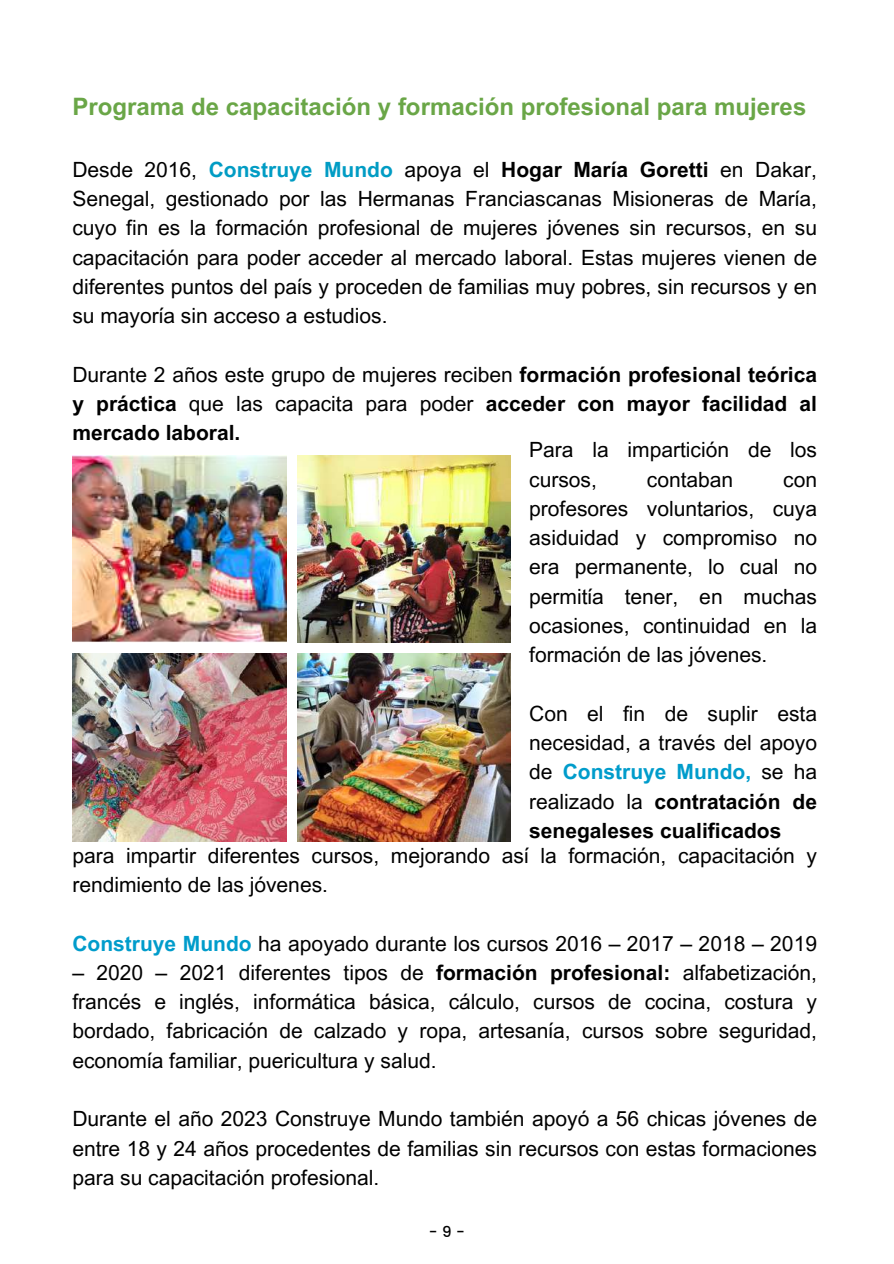
<style>
.page{position:relative;width:894px;height:1264px;background:#fff}
.page>*{position:absolute;margin:0;border:0;box-sizing:border-box;transform-origin:0 0}
.t1{font:700 24px "Arial MT Pro";color:#6aa647}
.t2{font:21px/29.2px "Arial MT Pro";color:#000;text-align:justify}
.t3{font:700 21px/29.2px "Arial MT Pro";color:#000;text-align:justify}
.t4{font:500 15px "Poppins";color:#000}
.s1{font-weight:700;color:#019cc4}
.s2{font-weight:700}
.s3{font-weight:400}
.s4{font-weight:700;color:#009ccb}
</style>
<div class="page">
<img style="left:72px;top:455px;width:214px;height:187px">
<img style="left:297px;top:455px;width:213px;height:187px">
<img style="left:72px;top:653px;width:214px;height:188px">
<img style="left:297px;top:653px;width:213px;height:188px">
<p class="t1" style="left:72px;top:97px;width:735px">Programa de capacitación y formación profesional para mujeres</p>
<p class="t2" style="left:72px;top:157px;width:746px">Desde 2016, <span class="s1">Construye Mundo</span> apoya el <span class="s2">Hogar María Goretti</span> en Dakar, Senegal, gestionado por las Hermanas Franciascanas Misioneras de María, cuyo fin es la formación profesional de mujeres jóvenes sin recursos, en su capacitación para poder acceder al mercado laboral. Estas mujeres vienen de diferentes puntos del país y proceden de familias muy pobres, sin recursos y en su mayoría sin acceso a estudios.</p>
<p class="t3" style="left:72px;top:362px;width:746px"><span class="s3">Durante 2 años este grupo de mujeres reciben</span> formación profesional teórica y práctica <span class="s3">que las capacita para poder</span> acceder con mayor facilidad al mercado laboral.</p>
<p class="t2" style="left:529px;top:438px;width:289px">Para la impartición de los cursos,</p>
<p class="t2" style="left:646px;top:467px;width:88px">contaban</p>
<p class="t2" style="left:529px;top:467px;width:289px;text-indent:254px">con profesores voluntarios, cuya asiduidad y compromiso no era permanente, lo cual no permitía tener, en muchas ocasiones, continuidad en la formación de las jóvenes.</p>
<p class="t2" style="left:529px;top:701px;width:289px">Con el fin de suplir esta necesidad, a través del apoyo de <span class="s4">Construye Mundo,</span> se ha realizado la <span class="s2">contratación de senegaleses cualificados</span></p>
<p class="t2" style="left:72px;top:843px;width:746px">para impartir diferentes cursos, mejorando así la formación, capacitación y rendimiento de las jóvenes.</p>
<p class="t2" style="left:72px;top:931px;width:746px"><span class="s4">Construye Mundo</span> ha apoyado durante los cursos 2016 – 2017 – 2018 – 2019</p>
<p class="t2" style="left:72px;top:960px;width:746px">– 2020 – 2021 diferentes tipos de <span class="s2">formación profesional:</span> alfabetización, francés e inglés, informática básica, cálculo, cursos de cocina, costura y bordado, fabricación de calzado y ropa, artesanía, cursos sobre seguridad, economía familiar, puericultura y salud.</p>
<p class="t2" style="left:72px;top:1106px;width:746px">Durante el año 2023 Construye Mundo también apoyó a 56 chicas jóvenes de entre 18 y 24 años procedentes de familias sin recursos con estas formaciones para su capacitación profesional.</p>
<p class="t4" style="left:428px;top:1222px;width:38px">-9-</p>
</div>
